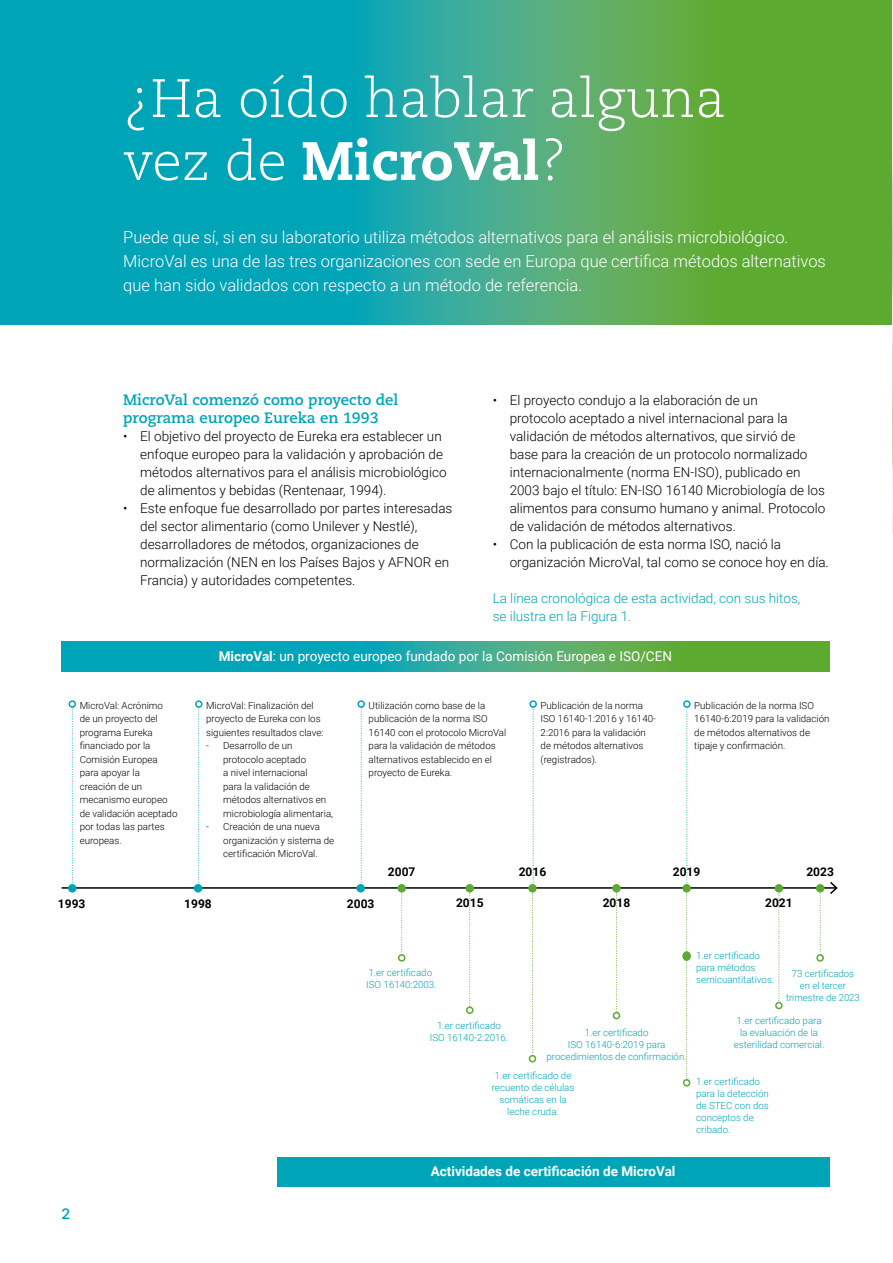
<style>
.page{position:relative;width:893px;height:1263px;background:#fff}
.page>*{position:absolute;margin:0;border:0;box-sizing:border-box;transform-origin:0 0}
.Titel_M_Light{font:300 54px/63px "Caecilia LT Std";color:#fff}
.Introtekst_M{font:300 16.5px/24px "Roboto";color:#fff}
.Subkop_2_M{font:700 15px/18px "Caecilia LT Std";color:#00a4b7}
.Bodytekst_M{font:300 13.5px/18px "Roboto";color:#000}
.Bodytekst_M-2{font:300 13.5px/18px "Roboto";color:#00a4b7}
.Bodytekst_M-3{font:13.5px "Roboto";color:#fff}
.Bodytekst_M-4{font:700 13.5px "Roboto";color:#fff}
.Bodytekst_M-5{font:700 12px "Roboto";color:#000}
.Bodytekst_M-6{font:300 9.75px/13.5px "Roboto";color:#000}
.Bodytekst_M-7{font:300 9.75px/12px "Roboto";color:#00a4b7;text-align:center}
.s1{font-weight:800}
.s2{font-weight:700}
</style>
<div class="page">
<svg style="left:0;top:0;width:892px;height:325px;background:#30a885"></svg>
<svg style="left:62px;top:642px;width:767px;height:30px;background:#2fa885"></svg>
<div style="left:277px;top:1157px;width:552px;height:30px;background:#00a4b7"></div>
<hr style="left:62px;top:887px;width:775px;height:2px;background:#000">
<svg style="left:828px;top:882px;width:10px;height:12px"></svg>
<svg style="left:72px;top:709px;width:1px;height:174px"></svg>
<div style="left:69px;top:700px;width:7px;height:8px;border:2px solid #00a4b7;border-radius:50%"></div>
<svg style="left:198px;top:709px;width:2px;height:174px"></svg>
<div style="left:195px;top:700px;width:7px;height:8px;border:2px solid #00a4b7;border-radius:50%"></div>
<svg style="left:361px;top:709px;width:1px;height:174px"></svg>
<div style="left:357px;top:700px;width:8px;height:8px;border:2px solid #00a4b7;border-radius:50%"></div>
<svg style="left:401px;top:892px;width:2px;height:61px"></svg>
<div style="left:398px;top:954px;width:7px;height:8px;border:2px solid #5daa31;border-radius:50%"></div>
<svg style="left:820px;top:892px;width:1px;height:61px"></svg>
<div style="left:816px;top:954px;width:8px;height:8px;border:2px solid #5daa31;border-radius:50%"></div>
<svg style="left:469px;top:892px;width:2px;height:114px"></svg>
<div style="left:466px;top:1006px;width:7px;height:8px;border:2px solid #5daa31;border-radius:50%"></div>
<svg style="left:616px;top:892px;width:1px;height:120px"></svg>
<div style="left:613px;top:1012px;width:7px;height:7px;border:2px solid #5daa31;border-radius:50%"></div>
<svg style="left:778px;top:892px;width:2px;height:110px"></svg>
<div style="left:775px;top:1002px;width:8px;height:7px;border:2px solid #5daa31;border-radius:50%"></div>
<div style="left:529px;top:1055px;width:7px;height:7px;border:2px solid #5daa31;border-radius:50%"></div>
<div style="left:683px;top:1079px;width:7px;height:7px;border:2px solid #5daa31;border-radius:50%"></div>
<svg style="left:532px;top:709px;width:2px;height:347px"></svg>
<div style="left:529px;top:700px;width:8px;height:8px;border:2px solid #00a4b7;border-radius:50%"></div>
<svg style="left:686px;top:709px;width:2px;height:371px"></svg>
<div style="left:683px;top:700px;width:8px;height:8px;border:2px solid #00a4b7;border-radius:50%"></div>
<div style="left:68px;top:884px;width:9px;height:8px;background:#00a4b7;border-radius:50%"></div>
<div style="left:194px;top:884px;width:8px;height:8px;background:#00a4b7;border-radius:50%"></div>
<div style="left:356px;top:884px;width:9px;height:8px;background:#00a4b7;border-radius:50%"></div>
<div style="left:397px;top:884px;width:9px;height:8px;background:#5daa31;border-radius:50%"></div>
<div style="left:816px;top:884px;width:8px;height:8px;background:#5daa31;border-radius:50%"></div>
<div style="left:465px;top:884px;width:9px;height:8px;background:#5daa31;border-radius:50%"></div>
<div style="left:612px;top:884px;width:9px;height:8px;background:#5daa31;border-radius:50%"></div>
<div style="left:775px;top:884px;width:8px;height:8px;background:#5daa31;border-radius:50%"></div>
<div style="left:528px;top:884px;width:9px;height:8px;background:#5daa31;border-radius:50%"></div>
<div style="left:682px;top:884px;width:9px;height:8px;background:#5daa31;border-radius:50%"></div>
<div style="left:682px;top:951px;width:9px;height:10px;background:#5daa31;border-radius:50%"></div>
<img style="left:892px;top:0;width:1px;height:533px">
<p class="Titel_M_Light" style="left:123px;top:68px;width:605px">¿Ha oído hablar alguna vez de <span class="s1">MicroVal</span>?</p>
<p class="Introtekst_M" style="left:123px;top:225px;width:704px">Puede que sí, si en su laboratorio utiliza métodos alternativos para el análisis microbiológico.<br>MicroVal es una de las tres organizaciones con sede en Europa que certifica métodos alternativos que han sido validados con respecto a un método de referencia.</p>
<p class="Subkop_2_M" style="left:123px;top:391px;width:277px">MicroVal comenzó como proyecto del programa europeo Eureka en 1993</p>
<p class="Bodytekst_M" style="left:140px;top:427px;width:308px;text-indent:-17px">• El objetivo del proyecto de Eureka era establecer un enfoque europeo para la validación y aprobación de métodos alternativos para el análisis microbiológico de alimentos y bebidas (Rentenaar, 1994).</p>
<p class="Bodytekst_M" style="left:140px;top:499px;width:314px;text-indent:-17px">• Este enfoque fue desarrollado por partes interesadas del sector alimentario (como Unilever y Nestlé), desarrolladores de métodos, organizaciones de normalización (NEN en los Países Bajos y AFNOR en Francia) y autoridades competentes.</p>
<p class="Bodytekst_M" style="left:510px;top:391px;width:317px;text-indent:-17px">• El proyecto condujo a la elaboración de un<br>protocolo aceptado a nivel internacional para la validación de métodos alternativos, que sirvió de base para la creación de un protocolo normalizado internacionalmente (norma EN-ISO), publicado en 2003 bajo el título: EN-ISO 16140 Microbiología de los alimentos para consumo humano y animal. Protocolo de validación de métodos alternativos.</p>
<p class="Bodytekst_M" style="left:510px;top:535px;width:321px;text-indent:-17px">• Con la publicación de esta norma ISO, nació la organización MicroVal, tal como se conoce hoy en día.</p>
<p class="Bodytekst_M-2" style="left:493px;top:589px;width:309px">La línea cronológica de esta actividad, con sus hitos, se ilustra en la Figura 1.</p>
<p class="Bodytekst_M-3" style="left:219px;top:646px;width:455px"><span class="s2">MicroVal</span>: un proyecto europeo fundado por la Comisión Europea e ISO/CEN</p>
<p class="Bodytekst_M-6" style="left:80px;top:698px;width:99px">MicroVal: Acrónimo<br>de un proyecto del programa Eureka financiado por la<br>Comisión Europea para apoyar la creación de un mecanismo europeo de validación aceptado por todas las partes europeas.</p>
<p class="Bodytekst_M-6" style="left:206px;top:698px;width:119px">MicroVal: Finalización del proyecto de Eureka con los siguientes resultados clave:</p>
<p class="Bodytekst_M-6" style="left:223px;top:739px;width:111px;text-indent:-17px">- Desarrollo de un protocolo aceptado<br>a nivel internacional<br>para la validación de métodos alternativos en microbiología alimentaria,</p>
<p class="Bodytekst_M-6" style="left:223px;top:820px;width:113px;text-indent:-17px">- Creación de una nueva organización y sistema de certificación MicroVal.</p>
<p class="Bodytekst_M-6" style="left:369px;top:698px;width:139px">Utilización como base de la publicación de la norma ISO<br>16140 con el protocolo MicroVal para la validación de métodos alternativos establecido en el proyecto de Eureka.</p>
<p class="Bodytekst_M-6" style="left:541px;top:698px;width:117px">Publicación de la norma<br>ISO 16140-1:2016 y 16140-<br>2:2016 para la validación de métodos alternativos (registrados).</p>
<p class="Bodytekst_M-6" style="left:694px;top:698px;width:137px">Publicación de la norma ISO<br>16140-6:2019 para la validación de métodos alternativos de tipaje y confirmación.</p>
<p class="Bodytekst_M-5" style="left:58px;top:895px;width:29px">1993</p>
<p class="Bodytekst_M-5" style="left:184px;top:895px;width:29px">1998</p>
<p class="Bodytekst_M-5" style="left:347px;top:895px;width:29px">2003</p>
<p class="Bodytekst_M-5" style="left:388px;top:864px;width:29px">2007</p>
<p class="Bodytekst_M-5" style="left:806px;top:864px;width:29px">2023</p>
<p class="Bodytekst_M-5" style="left:456px;top:894px;width:29px">2015</p>
<p class="Bodytekst_M-5" style="left:603px;top:894px;width:29px">2018</p>
<p class="Bodytekst_M-5" style="left:765px;top:894px;width:29px">2021</p>
<p class="Bodytekst_M-5" style="left:519px;top:864px;width:29px">2016</p>
<p class="Bodytekst_M-5" style="left:673px;top:864px;width:29px">2019</p>
<p class="Bodytekst_M-7" style="left:696px;top:949px;width:80px;text-align:left">1.er certificado para métodos semicuantitativos.</p>
<p class="Bodytekst_M-7" style="left:366px;top:966px;width:72px;text-align:left">1.er certificado<br>ISO 16140:2003.</p>
<p class="Bodytekst_M-7" style="left:786px;top:967px;width:75px">73 certificados en el tercer trimestre de 2023</p>
<p class="Bodytekst_M-7" style="left:430px;top:1019px;width:80px">1.er certificado<br>ISO 16140-2:2016.</p>
<p class="Bodytekst_M-7" style="left:547px;top:1026px;width:142px">1.er certificado<br>ISO 16140-6:2019 para procedimientos de confirmación.</p>
<p class="Bodytekst_M-7" style="left:734px;top:1014px;width:92px">1.er certificado para la evaluación de la esterilidad comercial.</p>
<p class="Bodytekst_M-7" style="left:492px;top:1069px;width:84px">1.er certificado de recuento de células somáticas en la leche cruda.</p>
<p class="Bodytekst_M-7" style="left:696px;top:1075px;width:74px;text-align:left">1.er certificado para la detección de STEC con dos conceptos de cribado.</p>
<p class="Subkop_2_M" style="left:62px;top:1205px;width:10px">2</p>
<p class="Bodytekst_M-4" style="left:431px;top:1162px;width:246px">Actividades de certificación de MicroVal</p>
</div>
